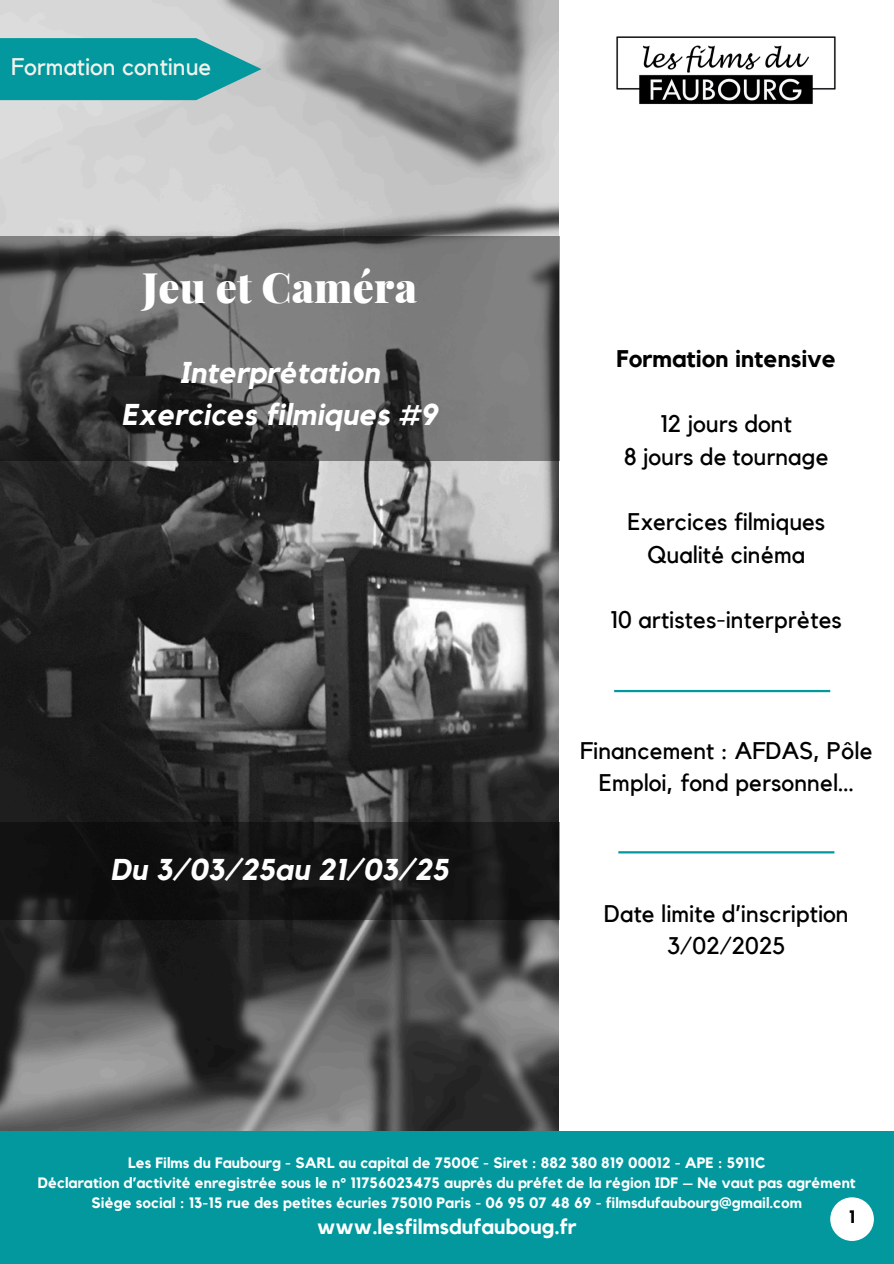
<style>
.page{position:relative;width:894px;height:1264px;background:#fff}
.page>*{position:absolute;margin:0;border:0;box-sizing:border-box;transform-origin:0 0}
.t1{font:900 42px "Playfair Display";letter-spacing:.005em;color:#fff}
.t2{font:italic 700 30px/41.7px "Kollektif";letter-spacing:.005em;color:#fff;text-align:center}
.t3{font:24px/32.7px "Kollektif";letter-spacing:.005em;color:#000;text-align:center}
.t4{font:700 24px "Kollektif";color:#000}
.t5{font:24px "Kollektif";color:#f2f1ec}
.t6{font:700 21px "Kollektif";letter-spacing:.005em;color:#fff}
.t7{font:700 18px "Kollektif";color:#000}
.t8{font:700 15px "Kollektif";letter-spacing:.005em;color:#fff}
.s1{font-family:"Noto Sans"}
</style>
<div class="page">
<img style="left:616px;top:36px;width:220px;height:69px">
<img style="left:0;top:0;width:558px;height:1131px">
<svg style="left:0;top:38px;width:261px;height:62px;background:#1c9ea3"></svg>
<svg style="left:0;top:236px;width:559px;height:225px;background:#626262"></svg>
<div style="left:0;top:1131px;width:893px;height:132px;background:#03989e"></div>
<div style="left:830px;top:1197px;width:43px;height:43px;background:#fff;border-radius:50%"></div>
<hr style="left:618px;top:851px;width:216px;height:2px;background:#03989e">
<hr style="left:614px;top:690px;width:216px;height:2px;background:#03989e">
<svg style="left:0;top:822px;width:559px;height:98px;background:#141414"></svg>
<h1 class="t5" style="left:11px;top:56px;width:201px">Formation continue</h1>
<p class="t1" style="left:142px;top:258px;width:276px">Jeu et Caméra</p>
<p class="t2" style="left:121px;top:353px;width:317px">Interprétation<br>Exercices filmiques #9</p>
<p class="t2" style="left:110px;top:849px;width:339px">Du 3/03/25au 21/03/25</p>
<h2 class="t4" style="left:616px;top:347px;width:221px">Formation intensive</h2>
<h2 class="t3" style="left:624px;top:408px;width:206px">12 jours dont<br>8 jours de tournage</h2>
<p class="t3" style="left:627px;top:506px;width:199px">Exercices filmiques<br>Qualité cinéma</p>
<h3 class="t3" style="left:610px;top:604px;width:232px">10 artistes-interprètes</h3>
<h4 class="t3" style="left:580px;top:734px;width:294px">Financement : AFDAS, Pôle<br>Emploi, fond personnel…</h4>
<h4 class="t3" style="left:603px;top:898px;width:246px">Date limite d’inscription<br>3/02/2025</h4>
<h4 class="t8" style="left:128px;top:1155px;width:638px">Les Films du Faubourg - SARL au capital de 7500<span class="s1">€</span> - Siret : 882 380 819 00012 - APE : 5911C</h4>
<h4 class="t8" style="left:38px;top:1175px;width:819px">Déclaration d’activité enregistrée sous le n° 11756023475 auprès du préfet de la région IDF – Ne vaut pas agrément</h4>
<h4 class="t8" style="left:92px;top:1195px;width:711px">Siège social : 13-15 rue des petites écuries 75010 Paris - 06 95 07 48 69 - filmsdufaubourg@gmail.com</h4>
<p class="t6" style="left:317px;top:1216px;width:261px">www.lesfilmsdufauboug.fr</p>
<p class="t7" style="left:848px;top:1208px;width:8px">1</p>
</div>
